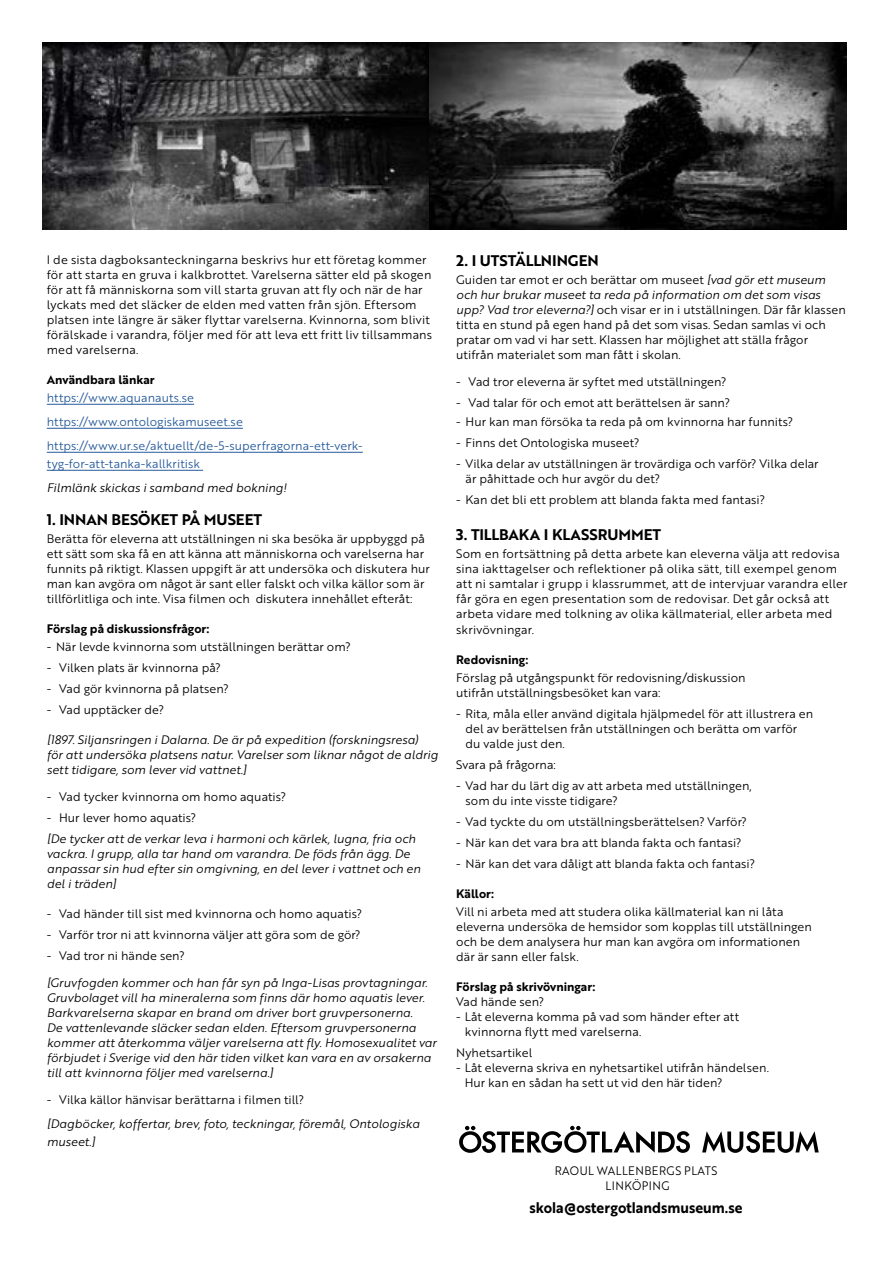
<style>
.page{position:relative;width:893px;height:1263px;background:#fff}
.page>*{position:absolute;margin:0;border:0;box-sizing:border-box;transform-origin:0 0}
.t1{font:15px "Brother 1816 Bold";color:#000}
.t2{font:15px "Brother 1816 Bold";color:#000;scale:.94 1}
.t3{font:12px/15px "Brother 1816 Book";letter-spacing:.01em;color:#000}
.t4{font:12px/15px "Brother 1816 Book Italic";color:#000}
.t5{font:12px/24px "Brother 1816 Book";letter-spacing:.005em;color:#275b9b}
.t6{font:12px "Brother 1816 Bold";letter-spacing:.005em;color:#000}
.t7{font:12px/15px "Brother 1816 Book";letter-spacing:.04em;color:#000;text-align:center;scale:.94 1}
.s1{font-family:"Brother 1816 Book Italic"}
</style>
<div class="page">
<hr style="left:47px;top:404px;width:147px;height:1px;background:#275b9b">
<hr style="left:47px;top:428px;width:196px;height:1px;background:#275b9b">
<hr style="left:47px;top:452px;width:316px;height:1px;background:#275b9b">
<hr style="left:47px;top:470px;width:156px;height:1px;background:#275b9b">
<svg style="left:459px;top:1126px;width:231px;height:27px"></svg>
<svg style="left:702px;top:1131px;width:117px;height:22px"></svg>
<img style="left:43px;top:43px;width:804px;height:187px">
<p class="t3" style="left:47px;top:251px;width:387px">I de sista dagboksanteckningarna beskrivs hur ett företag kommer för att starta en gruva i kalkbrottet. Varelserna sätter eld på skogen för att få människorna som vill starta gruvan att fly och när de har lyckats med det släcker de elden med vatten från sjön. Eftersom platsen inte längre är säker flyttar varelserna. Kvinnorna, som blivit förälskade i varandra, följer med för att leva ett fritt liv tillsammans med varelserna.</p>
<p class="t6" style="left:47px;top:370px;width:109px">Användbara länkar</p>
<p class="t5" style="left:47px;top:385px;width:318px">https://www.aquanauts.se https://www.ontologiskamuseet.se https://www.ur.se/aktuellt/de-5-superfragorna-ett-verk-</p>
<p class="t5" style="left:47px;top:451px;width:155px">tyg-for-att-tanka-kallkritisk</p>
<p class="t4" style="left:47px;top:479px;width:241px">Filmlänk skickas i samband med bokning!</p>
<p class="t1" style="left:47px;top:508px;width:217px">1. INNAN BESÖKET PÅ MUSEET</p>
<p class="t3" style="left:47px;top:530px;width:385px">Berätta för eleverna att utställningen ni ska besöka är uppbyggd på ett sätt som ska få en att känna att människorna och varelserna har funnits på riktigt. Klassen uppgift är att undersöka och diskutera hur man kan avgöra om något är sant eller falskt och vilka källor som är tillförlitliga och inte. Visa filmen och diskutera innehållet efteråt:</p>
<p class="t6" style="left:47px;top:619px;width:164px">Förslag på diskussionsfrågor:</p>
<p class="t3" style="left:47px;top:638px;width:305px">- När levde kvinnorna som utställningen berättar om?</p>
<p class="t3" style="left:47px;top:659px;width:176px">- Vilken plats är kvinnorna på?</p>
<p class="t3" style="left:47px;top:680px;width:183px">- Vad gör kvinnorna på platsen?</p>
<p class="t3" style="left:47px;top:701px;width:119px">- Vad upptäcker de?</p>
<p class="t4" style="left:47px;top:731px;width:393px">[1897. Siljansringen i Dalarna. De är på expedition (forskningsresa)<br>för att undersöka platsens natur. Varelser som liknar något de aldrig sett tidigare, som lever vid vattnet.]</p>
<p class="t3" style="left:47px;top:788px;width:241px">- Vad tycker kvinnorna om homo aquatis?</p>
<p class="t3" style="left:47px;top:809px;width:151px">- Hur lever homo aquatis?</p>
<p class="t4" style="left:47px;top:830px;width:375px">[De tycker att de verkar leva i harmoni och kärlek, lugna, fria och vackra. I grupp, alla tar hand om varandra. De föds från ägg. De anpassar sin hud efter sin omgivning, en del lever i vattnet och en del i träden]</p>
<p class="t3" style="left:47px;top:905px;width:317px">- Vad händer till sist med kvinnorna och homo aquatis?</p>
<p class="t3" style="left:47px;top:926px;width:315px">- Varför tror ni att kvinnorna väljer att göra som de gör?</p>
<p class="t3" style="left:47px;top:947px;width:139px">- Vad tror ni hände sen?</p>
<p class="t4" style="left:47px;top:974px;width:391px">[Gruvfogden kommer och han får syn på Inga-Lisas provtagningar.<br>Gruvbolaget vill ha mineralerna som finns där homo aquatis lever.<br>Barkvarelserna skapar en brand om driver bort gruvpersonerna.<br>De vattenlevande släcker sedan elden. Eftersom gruvpersonerna kommer att återkomma väljer varelserna att fly. Homosexualitet var förbjudet i Sverige vid den här tiden vilket kan vara en av orsakerna till att kvinnorna följer med varelserna.]</p>
<p class="t3" style="left:47px;top:1091px;width:259px">- Vilka källor hänvisar berättarna i filmen till?</p>
<p class="t4" style="left:47px;top:1114px;width:374px;line-height:18px">[Dagböcker, koffertar, brev, foto, teckningar, föremål, Ontologiska museet.]</p>
<p class="t1" style="left:456px;top:249px;width:144px">2. I UTSTÄLLNINGEN</p>
<p class="t3" style="left:456px;top:272px;width:371px">Guiden tar emot er och berättar om museet <span class="s1">[vad gör ett museum</span></p>
<p class="t4" style="left:456px;top:287px;width:366px">och hur brukar museet ta reda på information om det som visas</p>
<p class="t3" style="left:456px;top:302px;width:391px"><span class="s1">upp? Vad tror eleverna?]</span> och visar er in i utställningen. Där får klassen titta en stund på egen hand på det som visas. Sedan samlas vi och pratar om vad vi har sett. Klassen har möjlighet att ställa frågor utifrån materialet som man fått i skolan.</p>
<p class="t3" style="left:456px;top:374px;width:272px">- Vad tror eleverna är syftet med utställningen?</p>
<p class="t3" style="left:456px;top:395px;width:275px">- Vad talar för och emot att berättelsen är sann?</p>
<p class="t3" style="left:456px;top:414px;width:338px">- Hur kan man försöka ta reda på om kvinnorna har funnits?</p>
<p class="t3" style="left:456px;top:435px;width:185px">- Finns det Ontologiska museet?</p>
<p class="t3" style="left:466px;top:456px;width:355px;text-indent:-9px">- Vilka delar av utställningen är trovärdiga och varför? Vilka delar är påhittade och hur avgör du det?</p>
<p class="t3" style="left:456px;top:492px;width:310px">- Kan det bli ett problem att blanda fakta med fantasi?</p>
<p class="t1" style="left:456px;top:524px;width:207px">3. TILLBAKA I KLASSRUMMET</p>
<p class="t3" style="left:456px;top:546px;width:393px">Som en fortsättning på detta arbete kan eleverna välja att redovisa sina iakttagelser och reflektioner på olika sätt, till exempel genom att ni samtalar i grupp i klassrummet, att de intervjuar varandra eller får göra en egen presentation som de redovisar. Det går också att arbeta vidare med tolkning av olika källmaterial, eller arbeta med skrivövningar.</p>
<p class="t6" style="left:456px;top:650px;width:74px">Redovisning:</p>
<p class="t3" style="left:456px;top:669px;width:291px">Förslag på utgångspunkt för redovisning/diskussion utifrån utställningsbesöket kan vara:</p>
<p class="t3" style="left:466px;top:705px;width:349px;text-indent:-9px">- Rita, måla eller använd digitala hjälpmedel för att illustrera en del av berättelsen från utställningen och berätta om varför du valde just den.</p>
<p class="t3" style="left:456px;top:756px;width:101px">Svara på frågorna:</p>
<p class="t3" style="left:466px;top:777px;width:288px;text-indent:-9px">- Vad har du lärt dig av att arbeta med utställningen, som du inte visste tidigare?</p>
<p class="t3" style="left:456px;top:813px;width:292px">- Vad tyckte du om utställningsberättelsen? Varför?</p>
<p class="t3" style="left:456px;top:834px;width:287px">- När kan det vara bra att blanda fakta och fantasi?</p>
<p class="t3" style="left:456px;top:855px;width:300px">- När kan det vara dåligt att blanda fakta och fantasi?</p>
<p class="t6" style="left:456px;top:884px;width:39px">Källor:</p>
<p class="t3" style="left:456px;top:903px;width:357px">Vill ni arbeta med att studera olika källmaterial kan ni låta eleverna undersöka de hemsidor som kopplas till utställningen och be dem analysera hur man kan avgöra om informationen där är sann eller falsk.</p>
<p class="t6" style="left:456px;top:977px;width:141px">Förslag på skrivövningar:</p>
<p class="t3" style="left:456px;top:993px;width:90px">Vad hände sen?</p>
<p class="t3" style="left:465px;top:1008px;width:276px;text-indent:-9px">- Låt eleverna komma på vad som händer efter att kvinnorna flytt med varelserna.</p>
<p class="t3" style="left:456px;top:1044px;width:78px">Nyhetsartikel</p>
<p class="t3" style="left:465px;top:1059px;width:306px;text-indent:-9px">- Låt eleverna skriva en nyhetsartikel utifrån händelsen.<br>Hur kan en sådan ha sett ut vid den här tiden?</p>
<p class="t7" style="left:555px;top:1162px;width:174px">RAOUL WALLENBERGS PLATS<br>LINKÖPING</p>
<p class="t2" style="left:529px;top:1196px;width:228px">skola@ostergotlandsmuseum.se</p>
</div>
